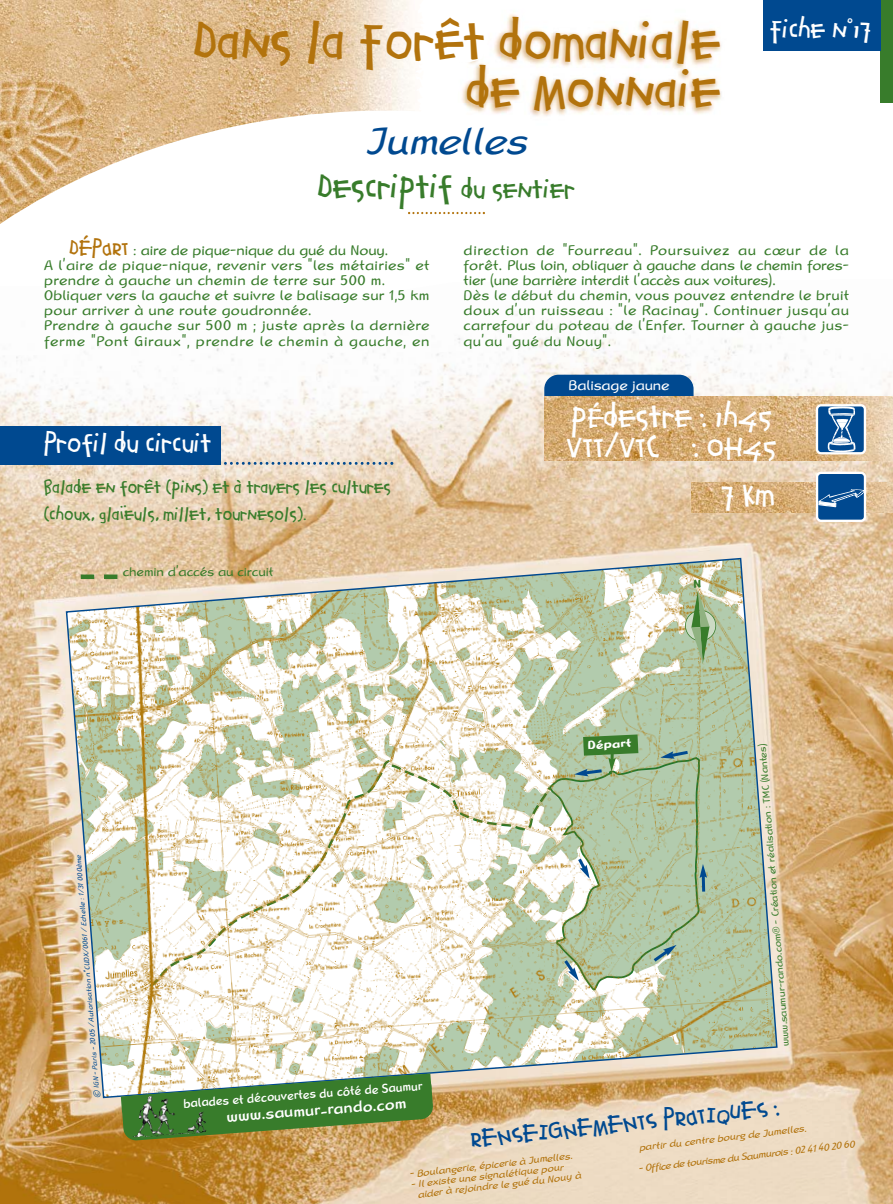
<style>
.page{position:relative;width:893px;height:1204px;background:#fff}
.page>*{position:absolute;margin:0;border:0;box-sizing:border-box;transform-origin:0 0}
.t1{font:45px/48px "Agrafie LL";color:#b2730d;text-align:right}
.t2{font:italic 40.5px "Linotype Rana";color:#004990}
.t3{font:28.5px "Agrafie LL";color:#387c2b}
.t4{font:27px/30px "Agrafie LL";color:#fff}
.t5{font:22.5px "Agrafie LL";color:#fff}
.t6{font:21px "Agrafie LL";color:#004990}
.t7{font:500 16.5px "Linotype Rana";color:#fff;scale:.95 1}
.t8{font:15px/15px "Linotype Rana";letter-spacing:.025em;color:#387c2b}
.t9{font:15px/27.3px "Agrafie LL";color:#387c2b}
.t10{font:15px "Linotype Rana";color:#fff}
.t11{font:500 13.5px "Linotype Rana";color:#fff;scale:.85 1}
.t12{font:13.5px "Linotype Rana";color:#387c2b}
.t13{font:700 12.3px "Linotype Rana";color:#fff}
.t14{font:italic 10.5px/10.5px "Linotype Rana";color:#b2730d}
.t15{font:10.5px "Linotype Rana";color:#387c2b}
.t16{font:italic 7.5px "Linotype Rana";color:#004990}
.s1{font-size:22.5px}
.s2{font-family:"Agrafie LL";font-size:18px;color:#b2730d}
.s3{font-size:7.5px}
</style>
<div class="page">
<img style="left:462px;top:14px;width:259px;height:102px">
<img style="left:0;top:0;width:415px;height:98px">
<svg style="left:0;top:98px;width:518px;height:112px"></svg>
<img style="left:0;top:314px;width:893px;height:889px">
<svg style="left:408px;top:212px;width:77px;height:2px"></svg>
<img style="left:691px;top:482px;width:202px;height:30px">
<div style="left:816px;top:471px;width:50px;height:51px;background:#004990;border:2px solid #fff;border-radius:4px"></div>
<svg style="left:818px;top:489px;width:46px;height:18px"></svg>
<div style="left:880px;top:0;width:13px;height:102px;background:#387c2b"></div>
<div style="left:0;top:426px;width:221px;height:38px;background:#004990"></div>
<svg style="left:212px;top:462px;width:181px;height:3px"></svg>
<svg style="left:544px;top:374px;width:149px;height:23px;background:#175694"></svg>
<img style="left:544px;top:397px;width:349px;height:64px">
<div style="left:816px;top:404px;width:50px;height:50px;background:#004990;border:2px solid #fff;border-radius:4px"></div>
<svg style="left:828px;top:406px;width:27px;height:46px"></svg>
<div style="left:764px;top:0;width:117px;height:51px;background:#004990"></div>
<svg style="left:67px;top:558px;width:710px;height:582px"></svg>
<h1 class="t1" style="left:194px;top:20px;width:529px">Dans la Forêt domaniale de Monnaie</h1>
<h2 class="t2" style="left:366px;top:117px;width:163px">Jumelles</h2>
<h3 class="t3" style="left:318px;top:167px;width:259px">Descriptif <span class="s1">du sentier</span></h3>
<h3 class="t5" style="left:770px;top:14px;width:103px">Fiche n°17</h3>
<p class="t8" style="left:44px;top:242px;width:387px;text-indent:25px"><span class="s2">DÉPART</span> : aire de pique-nique du gué du Nouy.<br>A l’aire de pique-nique, revenir vers "les métairies" et prendre à gauche un chemin de terre sur 500 m.<br>Obliquer vers la gauche et suivre le balisage sur 1,5 km pour arriver à une route goudronnée.<br>Prendre à gauche sur 500 m ; juste après la dernière ferme "Pont Giraux", prendre le chemin à gauche, en</p>
<p class="t8" style="left:463px;top:242px;width:387px">direction de "Fourreau". Poursuivez au cœur de la forêt. Plus loin, obliquer à gauche dans le chemin fores&shy;tier (une barrière interdit l’accès aux voitures).<br>Dès le début du chemin, vous pouvez entendre le bruit doux d’un ruisseau : "le Racinay". Continuer jusqu’au carrefour du poteau de l’Enfer. Tourner à gauche jus&shy;qu’au "gué du Nouy".</p>
<h3 class="t5" style="left:44px;top:428px;width:169px">Profil du circuit</h3>
<p class="t9" style="left:44px;top:474px;width:349px">Balade en forêt (pins) et à travers les cultures (choux, glaïeuls, millet, tournesols).</p>
<p class="t12" style="left:123px;top:564px;width:152px">chemin d’accés au circuit</p>
<p class="t10" style="left:568px;top:376px;width:102px">Balisage jaune</p>
<h3 class="t4" style="left:567px;top:402px;width:212px">p<span class="s1">É</span>destre : 1h45<br>VTT/VTC : 0H45</h3>
<h3 class="t4" style="left:721px;top:481px;width:55px">7 Km</h3>
<p class="t16" style="left:92px;top:1098px;width:245px;rotate:-94deg">© IGN - Paris - 2005 / Autorisation n°CUDX/0061 / Echelle : 1/31 000ème</p>
<p class="t13" style="left:587px;top:737px;width:45px;rotate:-3deg">Départ</p>
<p class="t15" style="left:778px;top:1047px;width:305px;rotate:-94deg">www.saumur-rando.com<span class="s3">®</span> - Création et réalisation : TMC (Nantes)</p>
<p class="t11" style="left:183px;top:1094px;width:283px;rotate:-4deg">balades et découvertes du côté de Saumur</p>
<h3 class="t6" style="left:469px;top:1124px;width:312px;rotate:-6deg">RENSEIGNEMENTS PRATIQUES :</h3>
<p class="t14" style="left:409px;top:1168px;width:165px;rotate:-7deg">- Boulangerie, épicerie à Jumelles.</p>
<p class="t7" style="left:226px;top:1105px;width:192px;rotate:-4deg">www.saumur-rando.com</p>
<p class="t14" style="left:638px;top:1142px;width:170px;rotate:-7deg">partir du centre bourg de Jumelles.</p>
<p class="t14" style="left:638px;top:1163px;width:219px;rotate:-7deg">- Office de tourisme du Saumurois : 02 41 40 20 60</p>
<p class="t14" style="left:416px;top:1178px;width:166px;text-indent:-6px;rotate:-7deg">- Il existe une signalétique pour aider à rejoindre le gué du Nouy à</p>
</div>
